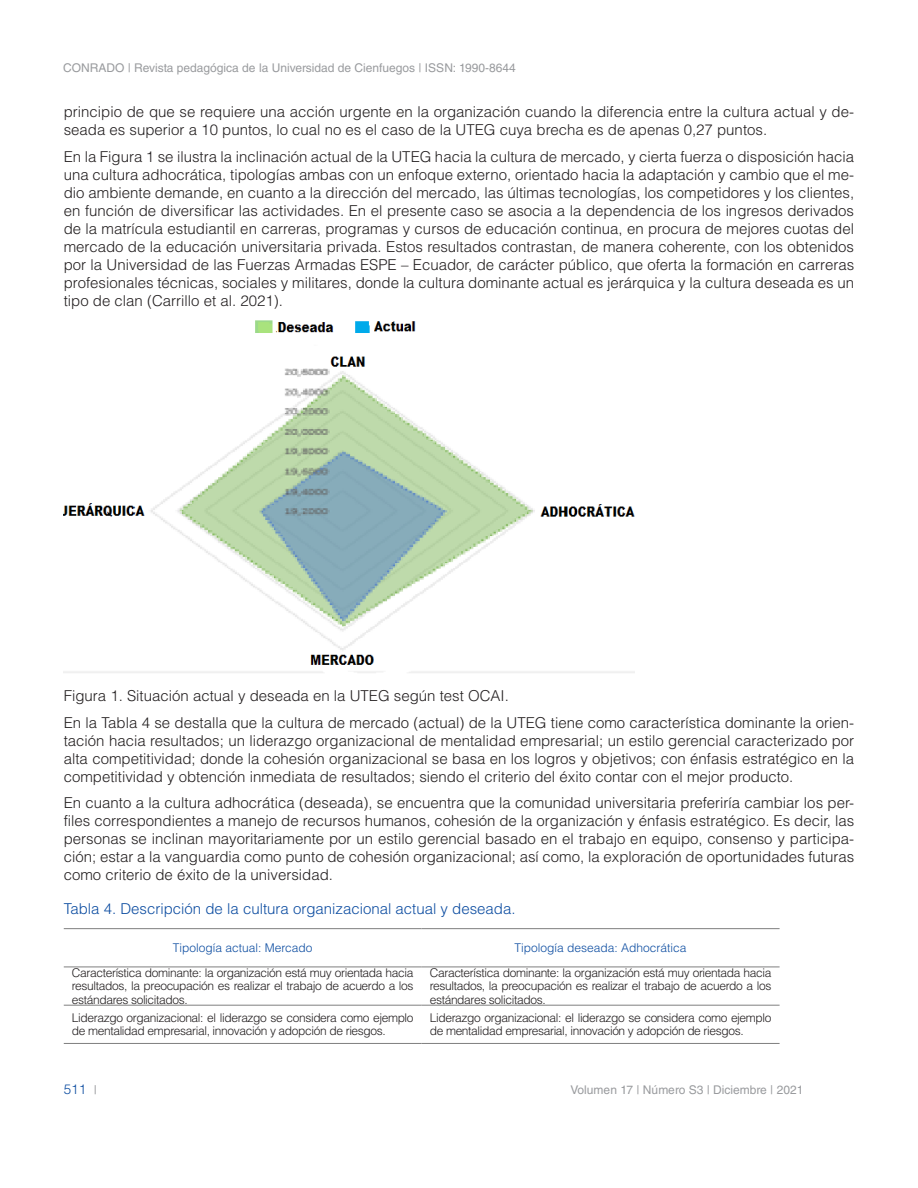
<style>
.page{position:relative;width:918px;height:1188px;background:#fff}
.page>*{position:absolute;margin:0;border:0;box-sizing:border-box;transform-origin:0 0}
.TEXTO{font:300 15px/18px "Helvetica LT Std";color:#231f20;text-align:justify}
.TITULOS_AZUL{font:300 15px "Helvetica LT Std";color:#0d4da1}
.t1{font:300 13.5px "Helvetica LT Std";color:#0d4da1}
.textos_tabla{font:300 12px/13.5px "Helvetica LT Std";letter-spacing:-.03em;color:#231f20;text-align:justify}
.t2{font:12px "Helvetica LT Std";color:#999b9e}
.textos_tabla_-_Títul{font:300 12px "Helvetica LT Std";color:#0d4da1}
.s1{font-weight:400;font-size:12px;color:#999b9e}
</style>
<div class="page">
<img style="left:64px;top:320px;width:571px;height:353px">
<hr style="left:64px;top:928px;width:358px;height:1px;background:#7f7f7f">
<hr style="left:422px;top:928px;width:358px;height:1px;background:#7f7f7f">
<hr style="left:64px;top:967px;width:358px;height:1px;background:#7f7f7f">
<hr style="left:422px;top:967px;width:358px;height:1px;background:#7f7f7f">
<hr style="left:64px;top:1005px;width:358px;height:1px;background:#7f7f7f">
<hr style="left:422px;top:1005px;width:358px;height:1px;background:#7f7f7f">
<hr style="left:64px;top:1043px;width:358px;height:1px;background:#7f7f7f">
<hr style="left:422px;top:1043px;width:358px;height:1px;background:#7f7f7f">
<p class="t2" style="left:63px;top:61px;width:454px">CONRADO | Revista pedagógica de la Universidad de Cienfuegos | ISSN: 1990-8644</p>
<p class="TEXTO" style="left:64px;top:103px;width:792px">principio de que se requiere una acción urgente en la organización cuando la diferencia entre la cultura actual y de&shy;seada es superior a 10 puntos, lo cual no es el caso de la UTEG cuya brecha es de apenas 0,27 puntos.</p>
<p class="TEXTO" style="left:64px;top:147px;width:792px">En la Figura 1 se ilustra la inclinación actual de la UTEG hacia la cultura de mercado, y cierta fuerza o disposición hacia una cultura adhocrática, tipologías ambas con un enfoque externo, orientado hacia la adaptación y cambio que el me&shy;dio ambiente demande, en cuanto a la dirección del mercado, las últimas tecnologías, los competidores y los clientes, en función de diversificar las actividades. En el presente caso se asocia a la dependencia de los ingresos derivados de la matrícula estudiantil en carreras, programas y cursos de educación continua, en procura de mejores cuotas del mercado de la educación universitaria privada. Estos resultados contrastan, de manera coherente, con los obtenidos por la Universidad de las Fuerzas Armadas ESPE – Ecuador, de carácter público, que oferta la formación en carreras profesionales técnicas, sociales y militares, donde la cultura dominante actual es jerárquica y la cultura deseada es un tipo de clan (Carrillo et al. 2021).</p>
<p class="TEXTO" style="left:64px;top:687px;width:447px">Figura 1. Situación actual y deseada en la UTEG según test OCAI.</p>
<p class="TEXTO" style="left:64px;top:713px;width:792px">En la Tabla 4 se destalla que la cultura de mercado (actual) de la UTEG tiene como característica dominante la orien&shy;tación hacia resultados; un liderazgo organizacional de mentalidad empresarial; un estilo gerencial caracterizado por alta competitividad; donde la cohesión organizacional se basa en los logros y objetivos; con énfasis estratégico en la competitividad y obtención inmediata de resultados; siendo el criterio del éxito contar con el mejor producto.</p>
<p class="TEXTO" style="left:64px;top:794px;width:792px">En cuanto a la cultura adhocrática (deseada), se encuentra que la comunidad universitaria preferiría cambiar los per&shy;files correspondientes a manejo de recursos humanos, cohesión de la organización y énfasis estratégico. Es decir, las personas se inclinan mayoritariamente por un estilo gerencial basado en el trabajo en equipo, consenso y participa&shy;ción; estar a la vanguardia como punto de cohesión organizacional; así como, la exploración de oportunidades futuras como criterio de éxito de la universidad.</p>
<p class="TITULOS_AZUL" style="left:64px;top:899px;width:453px">Tabla 4. Descripción de la cultura organizacional actual y deseada.</p>
<p class="textos_tabla_-_Títul" style="left:173px;top:940px;width:141px">Tipología actual: Mercado</p>
<p class="textos_tabla_-_Títul" style="left:515px;top:940px;width:174px">Tipología deseada: Adhocrática</p>
<p class="textos_tabla" style="left:72px;top:966px;width:343px">Característica dominante: la organización está muy orientada hacia resultados, la preocupación es realizar el trabajo de acuerdo a los estándares solicitados.</p>
<p class="textos_tabla" style="left:430px;top:966px;width:343px">Característica dominante: la organización está muy orientada hacia resultados, la preocupación es realizar el trabajo de acuerdo a los estándares solicitados.</p>
<p class="textos_tabla" style="left:72px;top:1011px;width:343px">Liderazgo organizacional: el liderazgo se considera como ejemplo de mentalidad empresarial, innovación y adopción de riesgos.</p>
<p class="textos_tabla" style="left:430px;top:1011px;width:343px">Liderazgo organizacional: el liderazgo se considera como ejemplo de mentalidad empresarial, innovación y adopción de riesgos.</p>
<p class="t1" style="left:64px;top:1081px;width:35px">511 <span class="s1">|</span></p>
<p class="t2" style="left:571px;top:1083px;width:234px">Volumen 17 | Número S3 | Diciembre | 2021</p>
</div>
